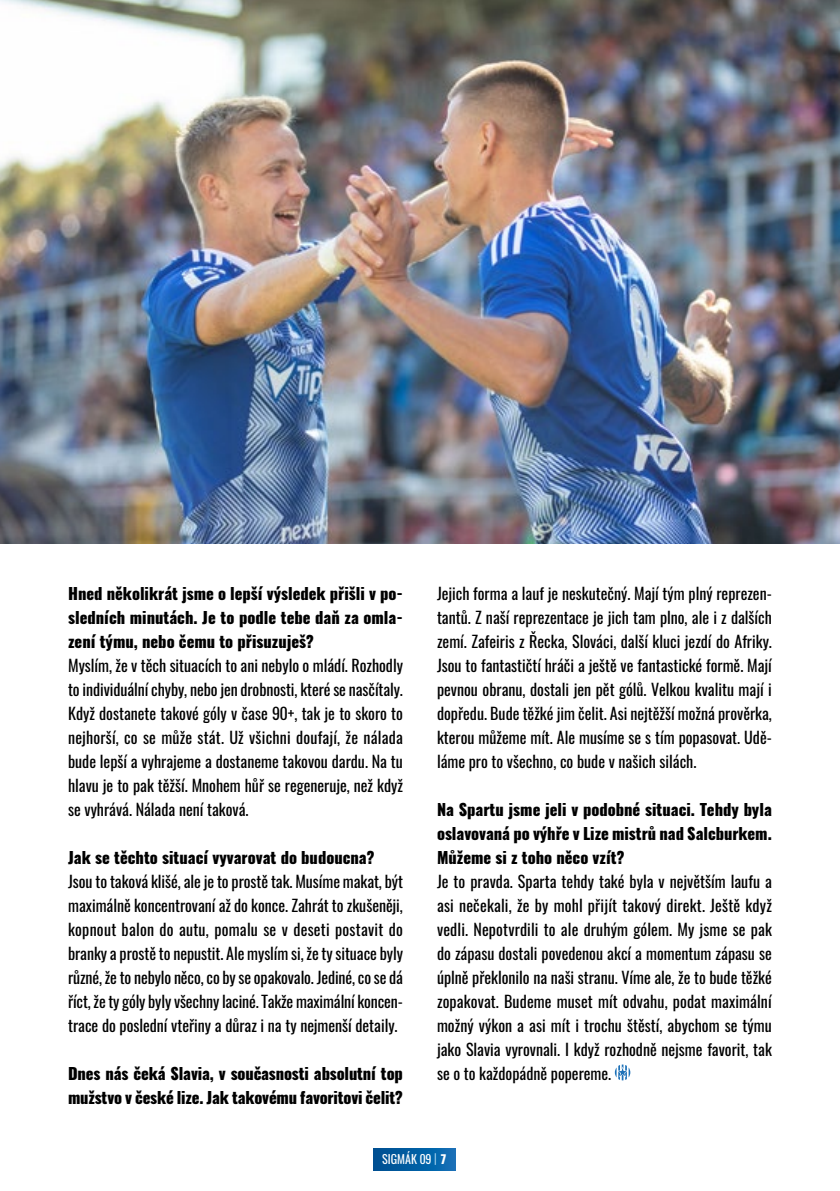
<style>
.page{position:relative;width:840px;height:1191px;background:#fff}
.page>*{position:absolute;margin:0;border:0;box-sizing:border-box;transform-origin:0 0}
.t1{font:16px/24px "Oswald";color:#000;text-align:justify}
.t2{font:800 16px/24px "Oswald";letter-spacing:-.005em;color:#000;text-align:justify}
.t3{font:12px "Oswald";color:#fff}
.s1{font-weight:300;color:#c9e9fb}
.s2{font-weight:800}
</style>
<div class="page">
<svg style="left:614px;top:1064px;width:16px;height:16px"></svg>
<img style="left:0;top:0;width:839px;height:543px">
<div style="left:373px;top:1148px;width:82px;height:22px;background:linear-gradient(to right,#004e90,#0d6fb6)"></div>
<p class="t2" style="left:68px;top:582px;width:336px">Hned několikrát jsme o lepší výsledek přišli v po&shy;sledních minutách. Je to podle tebe daň za omla&shy;zení týmu, nebo čemu to přisuzuješ?</p>
<p class="t1" style="left:68px;top:654px;width:336px">Myslím, že v těch situacích to ani nebylo o mládí. Rozhodly to individuální chyby, nebo jen drobnosti, které se nasčítaly.<br>Když dostanete takové góly v čase 90+, tak je to skoro to nejhorší, co se může stát. Už všichni doufají, že nálada bude lepší a vyhrajeme a dostaneme takovou dardu. Na tu hlavu je to pak těžší. Mnohem hůř se regeneruje, než když se vyhrává. Nálada není taková.</p>
<p class="t2" style="left:68px;top:846px;width:308px">Jak se těchto situací vyvarovat do budoucna?</p>
<p class="t1" style="left:68px;top:870px;width:336px">Jsou to taková klišé, ale je to prostě tak. Musíme makat, být maximálně koncentrovaní až do konce. Zahrát to zkušeněji, kopnout balon do autu, pomalu se v deseti postavit do branky a prostě to nepustit. Ale myslím si, že ty situace byly různé, že to nebylo něco, co by se opakovalo. Jediné, co se dá říct, že ty góly byly všechny laciné. Takže maximální koncen&shy;trace do poslední vteřiny a důraz i na ty nejmenší detaily.</p>
<p class="t2" style="left:68px;top:1062px;width:336px">Dnes nás čeká Slavia, v současnosti absolutní top mužstvo v české lize. Jak takovému favoritovi čelit?</p>
<p class="t1" style="left:437px;top:582px;width:336px">Jejich forma a lauf je neskutečný. Mají tým plný reprezen&shy;tantů. Z naší reprezentace je jich tam plno, ale i z dalších zemí. Zafeiris z Řecka, Slováci, další kluci jezdí do Afriky.<br>Jsou to fantastičtí hráči a ještě ve fantastické formě. Mají pevnou obranu, dostali jen pět gólů. Velkou kvalitu mají i dopředu. Bude těžké jim čelit. Asi nejtěžší možná prověrka, kterou můžeme mít. Ale musíme se s tím popasovat. Udě&shy;láme pro to všechno, co bude v našich silách.</p>
<p class="t2" style="left:437px;top:798px;width:336px">Na Spartu jsme jeli v podobné situaci. Tehdy byla oslavovaná po výhře v Lize mistrů nad Salcburkem.<br>Můžeme si z toho něco vzít?</p>
<p class="t1" style="left:437px;top:870px;width:336px">Je to pravda. Sparta tehdy také byla v největším laufu a asi nečekali, že by mohl přijít takový direkt. Ještě když vedli. Nepotvrdili to ale druhým gólem. My jsme se pak do zápasu dostali povedenou akcí a momentum zápasu se úplně překlonilo na naši stranu. Víme ale, že to bude těžké zopakovat. Budeme muset mít odvahu, podat maximální možný výkon a asi mít i trochu štěstí, abychom se týmu jako Slavia vyrovnali. I když rozhodně nejsme favorit, tak se o to každopádně popereme.</p>
<p class="t3" style="left:382px;top:1151px;width:66px">SIGMÁK 09 <span class="s1">|</span> <span class="s2">7</span></p>
</div>
